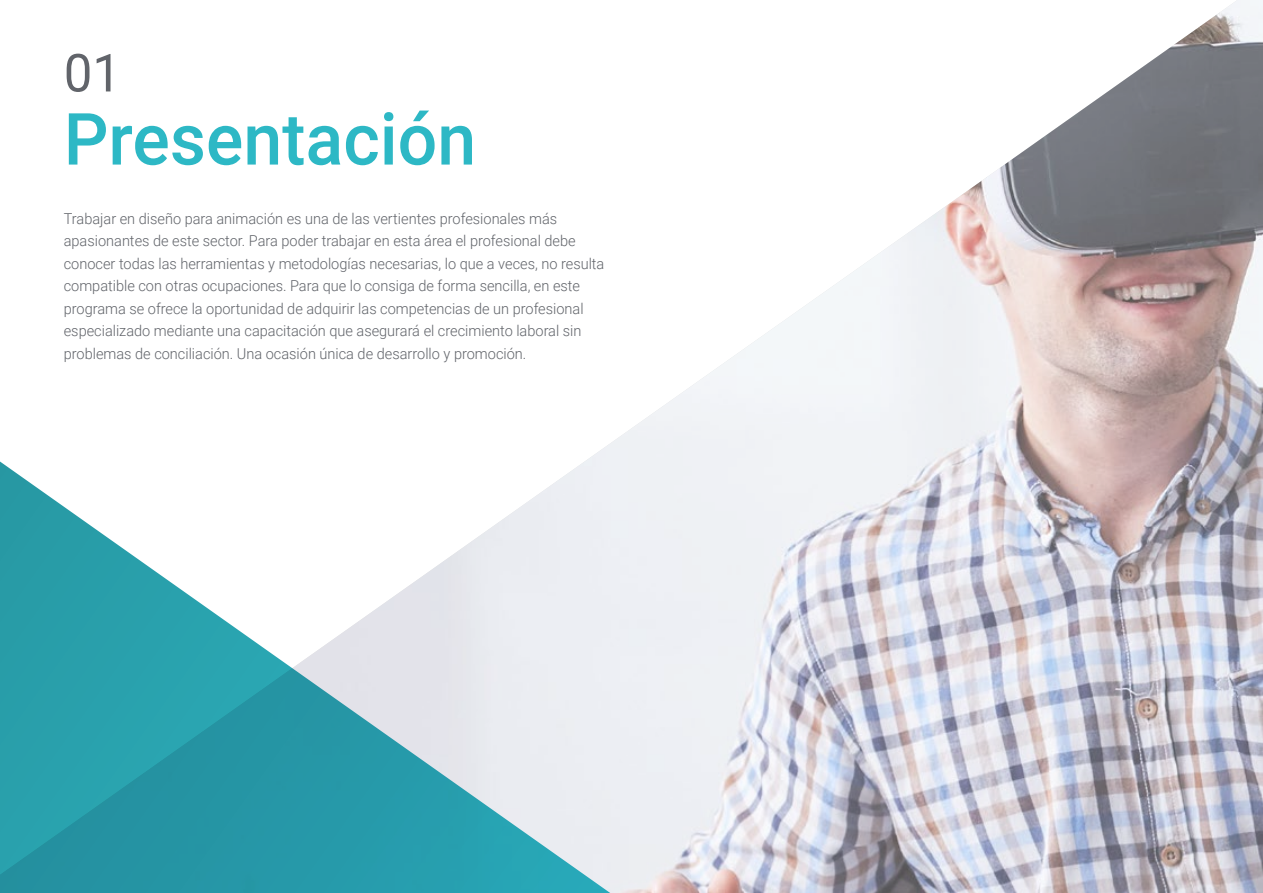
<style>
.page{position:relative;width:1263px;height:893px;background:#fff}
.page>*{position:absolute;margin:0;border:0;box-sizing:border-box;transform-origin:0 0}
.t1{font:500 72px "Roboto";color:#2db8c5}
.t2{font:52.5px "Roboto";color:#61646a}
.t3{font:300 15px/22.5px "Roboto";color:#61646a}
</style>
<div class="page">
<img style="left:607px;top:0;width:656px;height:893px">
<svg style="left:0;top:446px;width:640px;height:447px"></svg>
<h2 class="t2" style="left:64px;top:36px;width:59px">01</h2>
<h1 class="t1" style="left:64px;top:89px;width:414px">Presentación</h1>
<p class="t3" style="left:64px;top:207px;width:542px">Trabajar en diseño para animación es una de las vertientes profesionales más apasionantes de este sector. Para poder trabajar en esta área el profesional debe conocer todas las herramientas y metodologías necesarias, lo que a veces, no resulta compatible con otras ocupaciones. Para que lo consiga de forma sencilla, en este programa se ofrece la oportunidad de adquirir las competencias de un profesional especializado mediante una capacitación que asegurará el crecimiento laboral sin problemas de conciliación. Una ocasión única de desarrollo y promoción.</p>
</div>
